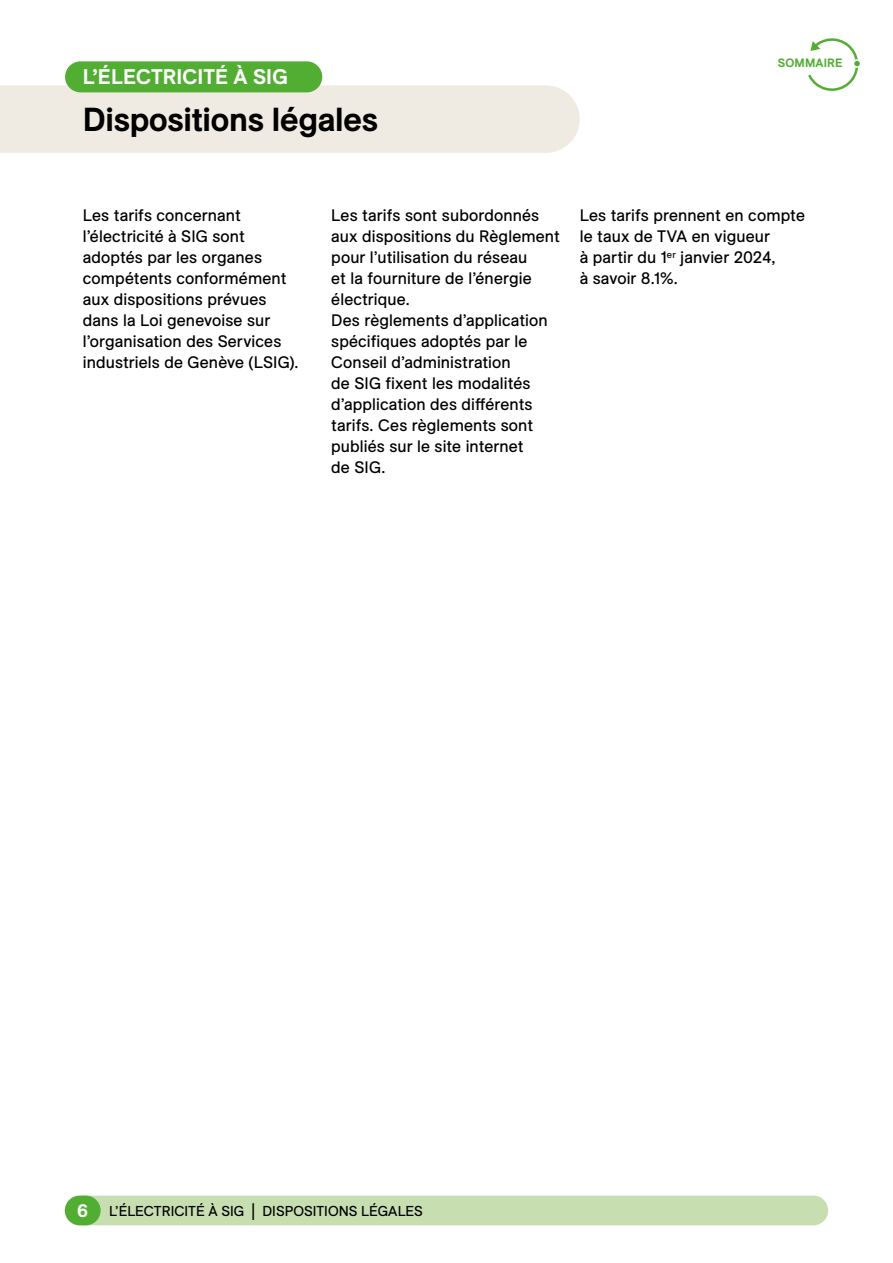
<style>
.page{position:relative;width:893px;height:1263px;background:#fff}
.page>*{position:absolute;margin:0;border:0;box-sizing:border-box;transform-origin:0 0}
.t1{font:700 33px "Signature";letter-spacing:-.01em;color:#000}
.t2{font:700 21px "Signature";color:#fff}
.t3{font:700 18px "Signature";color:#fff}
.t4{font:16.5px/21px "Signature";letter-spacing:.01em;color:#000}
.t5{font:14.25px "Signature";color:#000}
.t6{font:700 12px "Signature";letter-spacing:.01em;color:#52ae32}
.s1{font-size:23.85px}
</style>
<div class="page">
<div style="left:68px;top:1195px;width:760px;height:30px;background:#c7dfb0;border-radius:15px"></div>
<div style="left:65px;top:1195px;width:36px;height:30px;background:#52ae32;border-radius:15px"></div>
<svg style="left:808px;top:38px;width:52px;height:53px"></svg>
<div style="left:0;top:85px;width:580px;height:68px;background:#efeae2"></div>
<div style="left:65px;top:61px;width:257px;height:31px;background:#52ae32;border-radius:16px"></div>
<p class="t2" style="left:83px;top:61px;width:207px">L’ÉLECTRICITÉ À SIG</p>
<h1 class="t1" style="left:83px;top:94px;width:297px">Dispositions légales</h1>
<p class="t6" style="left:778px;top:54px;width:66px">SOMMAIRE</p>
<p class="t4" style="left:83px;top:205px;width:217px">Les tarifs concernant l’électricité à SIG sont adoptés par les organes compétents conformément aux dispositions prévues dans la Loi genevoise sur l’organisation des Services industriels de Genève (LSIG).</p>
<p class="t4" style="left:331px;top:205px;width:230px">Les tarifs sont subordonnés aux dispositions du Règlement pour l’utilisation du réseau<br>et la fourniture de l’énergie électrique.<br>Des règlements d’application spécifiques adoptés par le<br>Conseil d’administration<br>de SIG fixent les modalités d’application des différents tarifs. Ces règlements sont publiés sur le site internet<br>de SIG.</p>
<p class="t4" style="left:580px;top:205px;width:227px">Les tarifs prennent en compte le taux de TVA en vigueur<br>à partir du 1<sup>er</sup> janvier 2024,<br>à savoir 8.1%.</p>
<p class="t3" style="left:77px;top:1197px;width:12px">6</p>
<p class="t5" style="left:109px;top:1200px;width:315px">L’ÉLECTRICITÉ À SIG <span class="s1">I</span> DISPOSITIONS LÉGALES</p>
</div>
